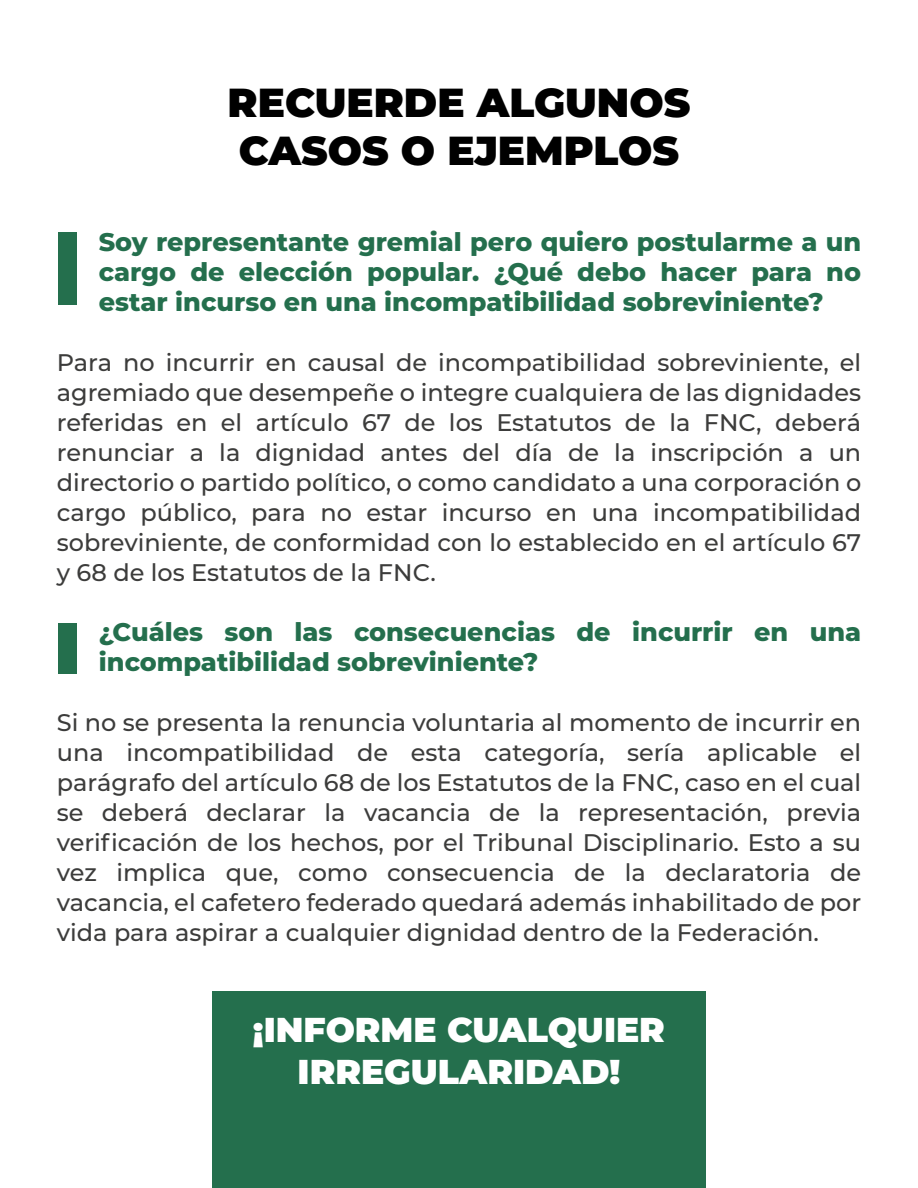
<style>
.page{position:relative;width:918px;height:1188px;background:#fff}
.page>*{position:absolute;margin:0;border:0;box-sizing:border-box;transform-origin:0 0}
.t1{font:900 40.5px/48px "Montserrat";color:#000}
.t2{font:900 34.5px/42px "Montserrat";color:#fff;text-align:center}
.t3{font:800 25.5px/30px "Montserrat";color:#246f4d;text-align:justify}
.t4{font:500 24px/30px "Montserrat";color:#3c3c3b;text-align:justify}
</style>
<div class="page">
<div style="left:212px;top:991px;width:494px;height:197px;background:#246f4d"></div>
<div style="left:58px;top:232px;width:19px;height:73px;background:#246f4d"></div>
<div style="left:58px;top:623px;width:19px;height:51px;background:#246f4d"></div>
<h1 class="t1" style="left:228px;top:76px;width:464px">RECUERDE ALGUNOS<br>CASOS O EJEMPLOS</h1>
<p class="t3" style="left:99px;top:226px;width:764px">Soy representante gremial pero quiero postularme a un cargo de elección popular. ¿Qué debo hacer para no estar incurso en una incompatibilidad sobreviniente?</p>
<p class="t4" style="left:57px;top:346px;width:806px">Para no incurrir en causal de incompatibilidad sobreviniente, el agremiado que desempeñe o integre cualquiera de las dignidades referidas en el artículo 67 de los Estatutos de la FNC, deberá renunciar a la dignidad antes del día de la inscripción a un directorio o partido político, o como candidato a una corporación o cargo público, para no estar incurso en una incompatibilidad sobreviniente, de conformidad con lo establecido en el artículo 67 y 68 de los Estatutos de la FNC.</p>
<p class="t3" style="left:99px;top:616px;width:764px">¿Cuáles son las consecuencias de incurrir en una incompatibilidad sobreviniente?</p>
<p class="t4" style="left:57px;top:706px;width:806px">Si no se presenta la renuncia voluntaria al momento de incurrir en una incompatibilidad de esta categoría, sería aplicable el parágrafo del artículo 68 de los Estatutos de la FNC, caso en el cual se deberá declarar la vacancia de la representación, previa verificación de los hechos, por el Tribunal Disciplinario. Esto a su vez implica que, como consecuencia de la declaratoria de vacancia, el cafetero federado quedará además inhabilitado de por vida para aspirar a cualquier dignidad dentro de la Federación.</p>
<h2 class="t2" style="left:253px;top:1007px;width:414px">¡INFORME CUALQUIER<br>IRREGULARIDAD!</h2>
</div>
